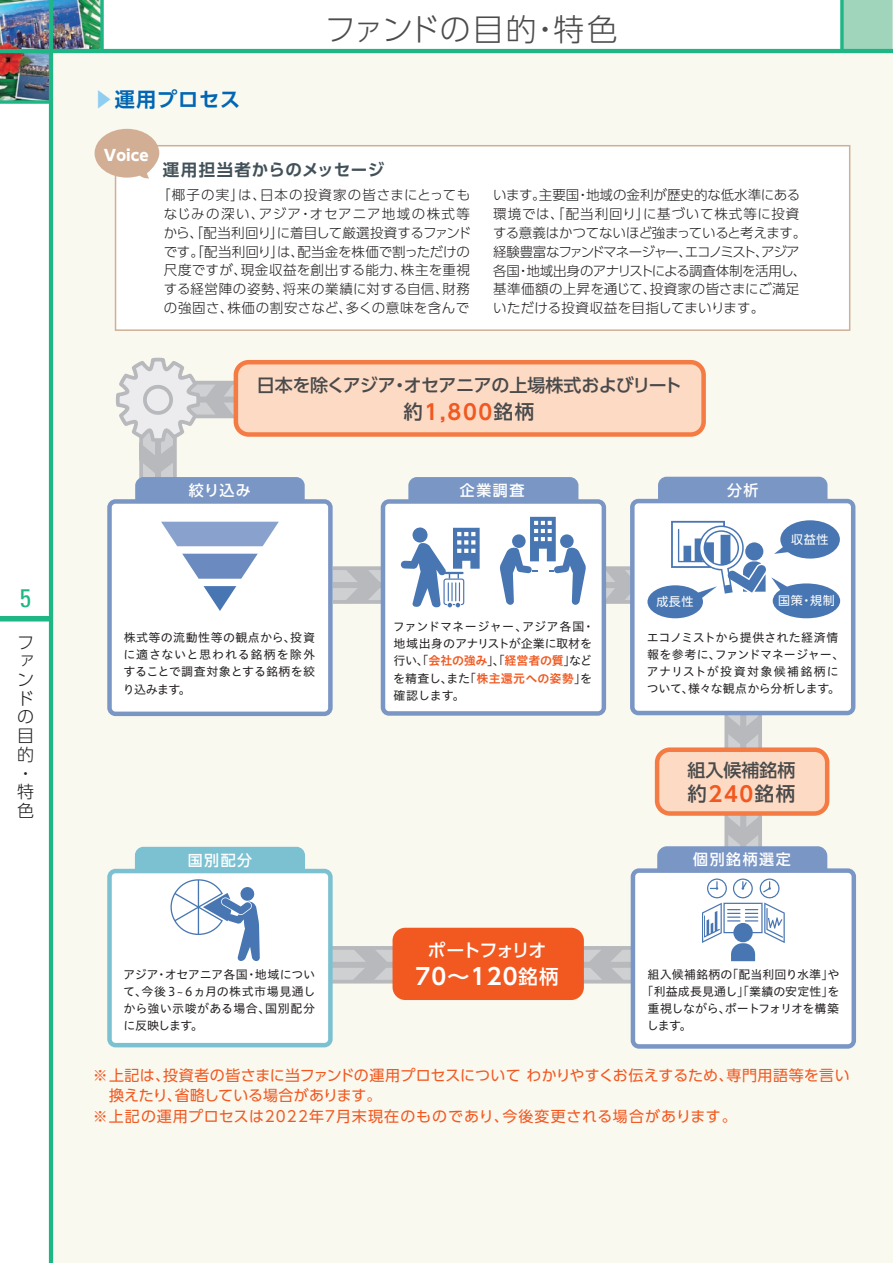
<style>
.page{position:relative;width:893px;height:1263px;background:#fff}
.page>*{position:absolute;margin:0;border:0;box-sizing:border-box;transform-origin:0 0}
.t1{font:300 30.9px "UD Shin Go Pro";letter-spacing:.005em;color:#4b4c4d}
.t2{font:condensed 25.5px "Univers";color:#1eb684}
.t3{font:700 22.5px "UD Shin Go Pro De";color:#fff}
.t4{font:700 21px "UD Shin Go Pro De";letter-spacing:.075em;color:#f15921}
.t5{font:700 20.1px "UD Shin Go Pro De";letter-spacing:.045em;color:#0166b3}
.t6{font:500 18px "UD Shin Go Pro";letter-spacing:-.02em;color:#494a4b}
.t7{font:500 18px "UD Shin Go Pro";letter-spacing:-.07em;color:#fff}
.t8{font:300 16.95px/18.8px "UD Shin Go Pro";color:#231f20}
.t9{font:700 16.5px "UD Shin Go Pro De";letter-spacing:.035em;color:#425159}
.t10{font:15px "UD Shin Go Pro";letter-spacing:.025em;color:#f15921}
.t11{font:15px "UD Shin Go Pro";letter-spacing:.06em;color:#f15921}
.t12{font:500 15px "UD Shin Go Pro";letter-spacing:.1em;color:#fff}
.t13{font:15px "UD Shin Go Pro";letter-spacing:-.02em;color:#f15921}
.t14{font:800 15px "UD Shin Go Pro";color:#fff}
.t15{font:300 13.5px/18.8px "UD Shin Go Pro";letter-spacing:.005em;color:#231f20}
.t16{font:300 13.5px/18.8px "UD Shin Go Pro";letter-spacing:.025em;color:#231f20;text-align:center}
.t17{font:12px/17.2px "Hiragino UD Sans Std W4";letter-spacing:.01em;color:#231f20;text-align:justify}
.t18{font:12px "Hiragino UD Sans Std W4";letter-spacing:-.035em;color:#231f20}
.t19{font:12px "UD Shin Go Pro";letter-spacing:.05em;color:#fff}
.s1{color:#8fcef1}
.s2{font-family:"UD Shin Go Pro";font-weight:500;font-size:19.5px;color:#494a4b}
.s3{font-family:"UD Shin Go Pro";font-weight:500;font-size:19.35px;color:#494a4b}
.s4{font-family:"Hiragino UD Sans Std W6";color:#f15921}
.s5{font-family:"UD Shin Go Pro";font-weight:500;font-size:19.5px}
</style>
<div class="page">
<img style="left:0;top:0;width:100px;height:100px">
<div style="left:842px;top:0;width:51px;height:51px;background:#a0d5bc"></div>
<svg style="left:840px;top:0;width:4px;height:49px"></svg>
<div style="left:51px;top:51px;width:842px;height:1212px;background:#faf9f0"></div>
<div style="left:0;top:616px;width:51px;height:5px;background:#1eb684"></div>
<hr style="left:49px;top:0;width:4px;height:1263px;background:#1eb684">
<hr style="left:0;top:49px;width:893px;height:4px;background:#1eb684">
<svg style="left:0;top:100px;width:49px;height:4px"></svg>
<svg style="left:100px;top:0;width:4px;height:49px"></svg>
<svg style="left:380px;top:602px;width:346px;height:332px"></svg>
<div style="left:234px;top:946px;width:403px;height:37px;background:#b8b9bc"></div>
<div style="left:234px;top:950px;width:403px;height:30px;background:#cfd0d2"></div>
<div style="left:234px;top:962px;width:403px;height:6px;background:#b8b9bc"></div>
<svg style="left:726px;top:816px;width:34px;height:30px"></svg>
<svg style="left:726px;top:715px;width:34px;height:32px"></svg>
<svg style="left:353px;top:950px;width:34px;height:30px"></svg>
<svg style="left:589px;top:950px;width:34px;height:30px"></svg>
<svg style="left:606px;top:568px;width:24px;height:34px"></svg>
<div style="left:236px;top:362px;width:468px;height:72px;background:#fddac4;border-radius:13px"></div>
<div style="left:234px;top:360px;width:472px;height:77px;border:4px solid #f47b44;border-radius:13px"></div>
<div style="left:657px;top:750px;width:170px;height:63px;background:#fddac4;border-radius:13px"></div>
<div style="left:655px;top:747px;width:174px;height:69px;border:4px solid #f47b44;border-radius:13px"></div>
<svg style="left:107px;top:499px;width:226px;height:217px;fill:#fff"></svg>
<div style="left:408px;top:477px;width:170px;height:65px;background:#7a96c5;border-radius:9px"></div>
<svg style="left:381px;top:499px;width:225px;height:217px;fill:#fff"></svg>
<div style="left:657px;top:846px;width:170px;height:65px;background:#7a96c5;border-radius:10px"></div>
<div style="left:658px;top:477px;width:169px;height:65px;background:#7a96c5;border-radius:9px"></div>
<svg style="left:630px;top:499px;width:225px;height:216px;fill:#fff"></svg>
<div style="left:393px;top:928px;width:191px;height:72px;background:#f15921;border-radius:13px"></div>
<div style="left:135px;top:847px;width:170px;height:65px;background:#7bc1d2;border-radius:9px"></div>
<svg style="left:107px;top:869px;width:226px;height:178px"></svg>
<svg style="left:114px;top:357px;width:269px;height:254px"></svg>
<div style="left:780px;top:520px;width:60px;height:39px;background:#4776b2;border-radius:50%"></div>
<div style="left:773px;top:583px;width:67px;height:35px;background:#4776b2;border-radius:50%"></div>
<svg style="left:631px;top:868px;width:225px;height:181px"></svg>
<svg style="left:401px;top:527px;width:79px;height:81px"></svg>
<svg style="left:500px;top:517px;width:86px;height:88px"></svg>
<svg style="left:644px;top:521px;width:149px;height:107px"></svg>
<div style="left:115px;top:145px;width:735px;height:186px;background:#fff"></div>
<svg style="left:95px;top:129px;width:64px;height:49px"></svg>
<h2 class="t2" style="left:20px;top:582px;width:13px">5</h2>
<h3 class="t8" style="left:17px;top:632px;width:18px">ファンドの目的・特色</h3>
<h3 class="t5" style="left:94px;top:83px;width:148px"><span class="s1">▶</span>運用プロセス</h3>
<h1 class="t1" style="left:325px;top:4px;width:295px">ファンドの目的・特色</h1>
<p class="t14" style="left:104px;top:143px;width:46px">Voice</p>
<h3 class="t9" style="left:163px;top:157px;width:223px">運用担当者からのメッセージ</h3>
<p class="t16" style="left:157px;top:185px;width:315px">「椰子の実」は、日本の投資家の皆さまにとってもなじみの深い、アジア・オセアニア地域の株式等から、「配当利回り」に着目して厳選投資するファンドです。「配当利回り」は、配当金を株価で割っただけの尺度ですが、現金収益を創出する能力、株主を重視する経営陣の姿勢、将来の業績に対する自信、財務の強固さ、株価の割安さなど、多くの意味を含んで</p>
<p class="t15" style="left:493px;top:185px;width:315px">います。主要国・地域の金利が歴史的な低水準にある環境では、「配当利回り」に基づいて株式等に投資する意義はかつてないほど強まっていると考えます。経験豊富なファンドマネージャー、エコノミスト、アジア各国・地域出身のアナリストによる調査体制を活用し、基準価額の上昇を通じて、投資家の皆さまにご満足いただける投資収益を目指してまいります。</p>
<h3 class="t6" style="left:257px;top:370px;width:426px">日本を除くアジア・オセアニアの上場株式およびリート</h3>
<h3 class="t4" style="left:404px;top:395px;width:132px"><span class="s2">約</span>1,800<span class="s3">銘柄</span></h3>
<p class="t12" style="left:189px;top:478px;width:64px">絞り込み</p>
<p class="t12" style="left:460px;top:478px;width:66px">企業調査</p>
<p class="t12" style="left:727px;top:478px;width:33px">分析</p>
<p class="t19" style="left:791px;top:529px;width:39px">収益性</p>
<p class="t19" style="left:656px;top:591px;width:39px">成長性</p>
<p class="t19" style="left:778px;top:591px;width:58px">国策・規制</p>
<p class="t17" style="left:123px;top:628px;width:194px">株式等の流動性等の観点から、投資に適さないと思われる銘柄を除外することで調査対象とする銘柄を絞り込みます。</p>
<p class="t12" style="left:188px;top:848px;width:66px">国別配分</p>
<p class="t17" style="left:123px;top:965px;width:194px">アジア・オセアニア各国・地域について、今後３~６ヵ月の株式市場見通しから強い示唆がある場合、国別配分に反映します。</p>
<p class="t17" style="left:393px;top:617px;width:203px;text-align:left">ファンドマネージャー、アジア各国・地域出身のアナリストが企業に取材を行い、「<span class="s4">会社の強み</span>」、「<span class="s4">経営者の質</span>」などを精査し、また「<span class="s4">株主還元への姿勢</span>」を確認します。</p>
<h3 class="t7" style="left:428px;top:935px;width:120px">ポートフォリオ</h3>
<h3 class="t3" style="left:416px;top:958px;width:145px">70～120<span class="s5">銘柄</span></h3>
<p class="t17" style="left:646px;top:628px;width:199px;text-align:left">エコノミストから提供された経済情報を参考に、ファンドマネージャー、アナリストが投資対象候補銘柄について、様々な観点から分析します。</p>
<h3 class="t6" style="left:687px;top:755px;width:109px">組入候補銘柄</h3>
<h3 class="t4" style="left:688px;top:777px;width:109px"><span class="s2">約</span>240<span class="s3">銘柄</span></h3>
<p class="t12" style="left:693px;top:848px;width:99px">個別銘柄選定</p>
<p class="t17" style="left:648px;top:965px;width:193px">組入候補銘柄の「配当利回り水準」や</p>
<p class="t17" style="left:642px;top:982px;width:199px">「利益成長見通し」「業績の安定性」を</p>
<p class="t18" style="left:648px;top:999px;width:193px">重視しながら、ポートフォリオを構築</p>
<p class="t17" style="left:647px;top:1016px;width:46px">します。</p>
<p class="t10" style="left:93px;top:1063px;width:758px">※上記は、投資者の皆さまに当ファンドの運用プロセスについて わかりやすくお伝えするため、専門用語等を言い</p>
<p class="t13" style="left:109px;top:1083px;width:274px">換えたり、省略している場合があります。</p>
<p class="t11" style="left:93px;top:1104px;width:645px">※上記の運用プロセスは2022年7月末現在のものであり、今後変更される場合があります。</p>
</div>
